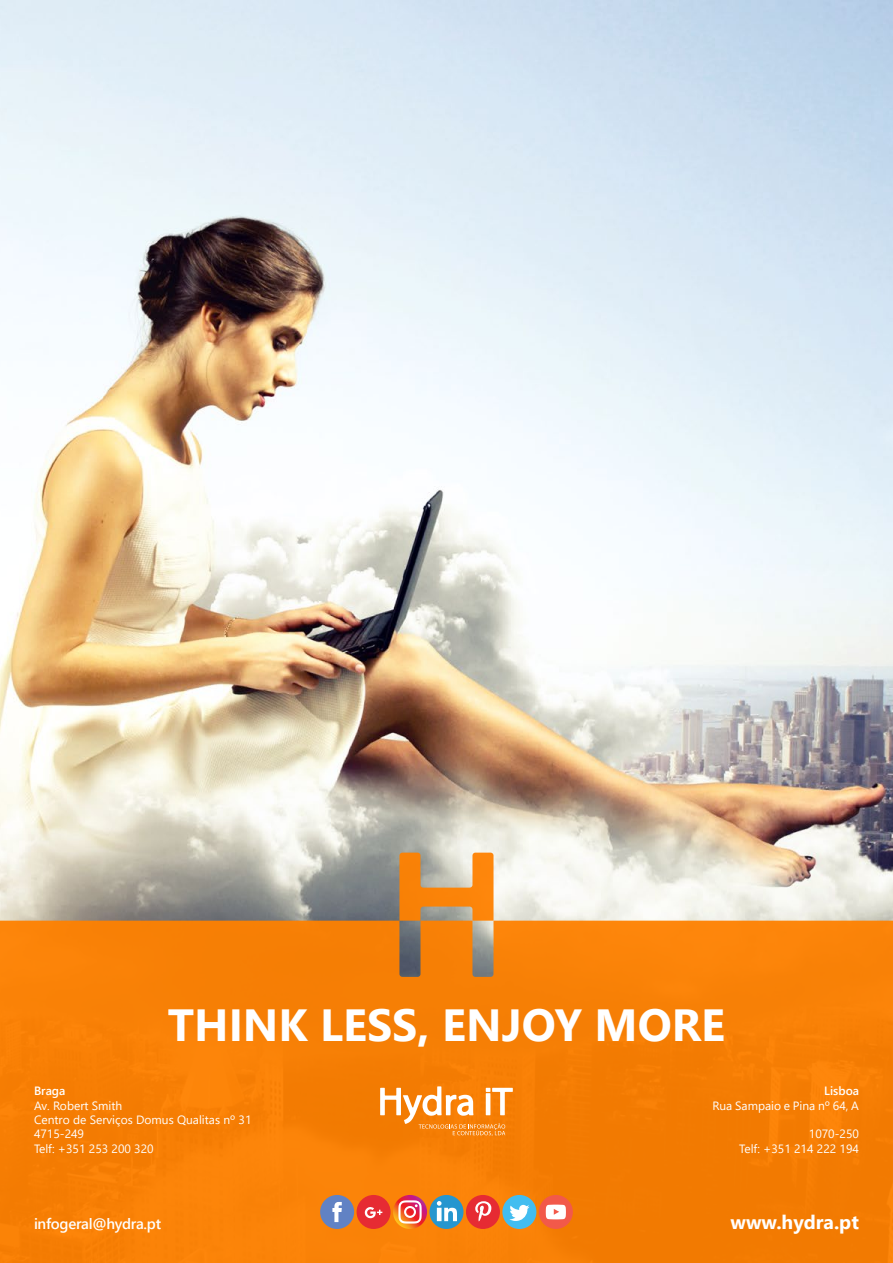
<style>
.page{position:relative;width:893px;height:1263px;background:#fff}
.page>*{position:absolute;margin:0;border:0;box-sizing:border-box;transform-origin:0 0}
.t1{font:700 45px "Segoe UI";color:#fff}
.t2{font:700 19.5px "Segoe UI";color:#fff}
.t3{font:600 15px "Segoe UI";letter-spacing:-.02em;color:#fff}
.t4{font:12px/14.4px "Segoe UI";color:#fff}
.t5{font:600 12px "Segoe UI";color:#fff}
</style>
<div class="page">
<img style="left:0;top:0;width:893px;height:921px">
<div style="left:0;top:921px;width:893px;height:342px;background:#f77f05"></div>
<svg style="left:399px;top:853px;width:94px;height:68px;background:#e09a4d"></svg>
<svg style="left:380px;top:1086px;width:133px;height:50px"></svg>
<div style="left:320px;top:1195px;width:34px;height:34px;background:#6182c4;border-radius:50%"></div>
<svg style="left:332px;top:1202px;width:10px;height:20px"></svg>
<div style="left:539px;top:1195px;width:34px;height:34px;background:#f2594a;border-radius:50%"></div>
<svg style="left:546px;top:1204px;width:20px;height:15px"></svg>
<div style="left:357px;top:1195px;width:34px;height:34px;background:#e62b33;border-radius:50%"></div>
<svg style="left:365px;top:1207px;width:17px;height:11px"></svg>
<div style="left:429px;top:1195px;width:34px;height:34px;background:#2696cf;border-radius:50%"></div>
<svg style="left:437px;top:1201px;width:20px;height:20px"></svg>
<div style="left:466px;top:1195px;width:34px;height:34px;background:#e62b33;border-radius:50%"></div>
<svg style="left:475px;top:1201px;width:16px;height:20px"></svg>
<div style="left:502px;top:1195px;width:34px;height:34px;background:#42bdf0;border-radius:50%"></div>
<svg style="left:509px;top:1205px;width:20px;height:16px"></svg>
<svg style="left:393px;top:1195px;width:34px;height:34px"></svg>
<svg style="left:398px;top:1200px;width:24px;height:23px"></svg>
<h1 class="t1" style="left:168px;top:988px;width:559px">THINK LESS, ENJOY MORE</h1>
<p class="t5" style="left:34px;top:1081px;width:33px">Braga</p>
<p class="t4" style="left:34px;top:1098px;width:219px">Av. Robert Smith<br>Centro de Serviços Domus Qualitas nº 31<br>4715-249<br>Telf: +351 253 200 320</p>
<p class="t3" style="left:34px;top:1211px;width:129px">infogeral@hydra.pt</p>
<p class="t5" style="left:824px;top:1081px;width:36px">Lisboa</p>
<p class="t4" style="left:712px;top:1098px;width:148px">Rua Sampaio e Pina nº 64, A</p>
<p class="t4" style="left:739px;top:1126px;width:121px;text-align:right">1070-250<br>Telf: +351 214 222 194</p>
<h2 class="t2" style="left:730px;top:1206px;width:130px">www.hydra.pt</h2>
</div>
